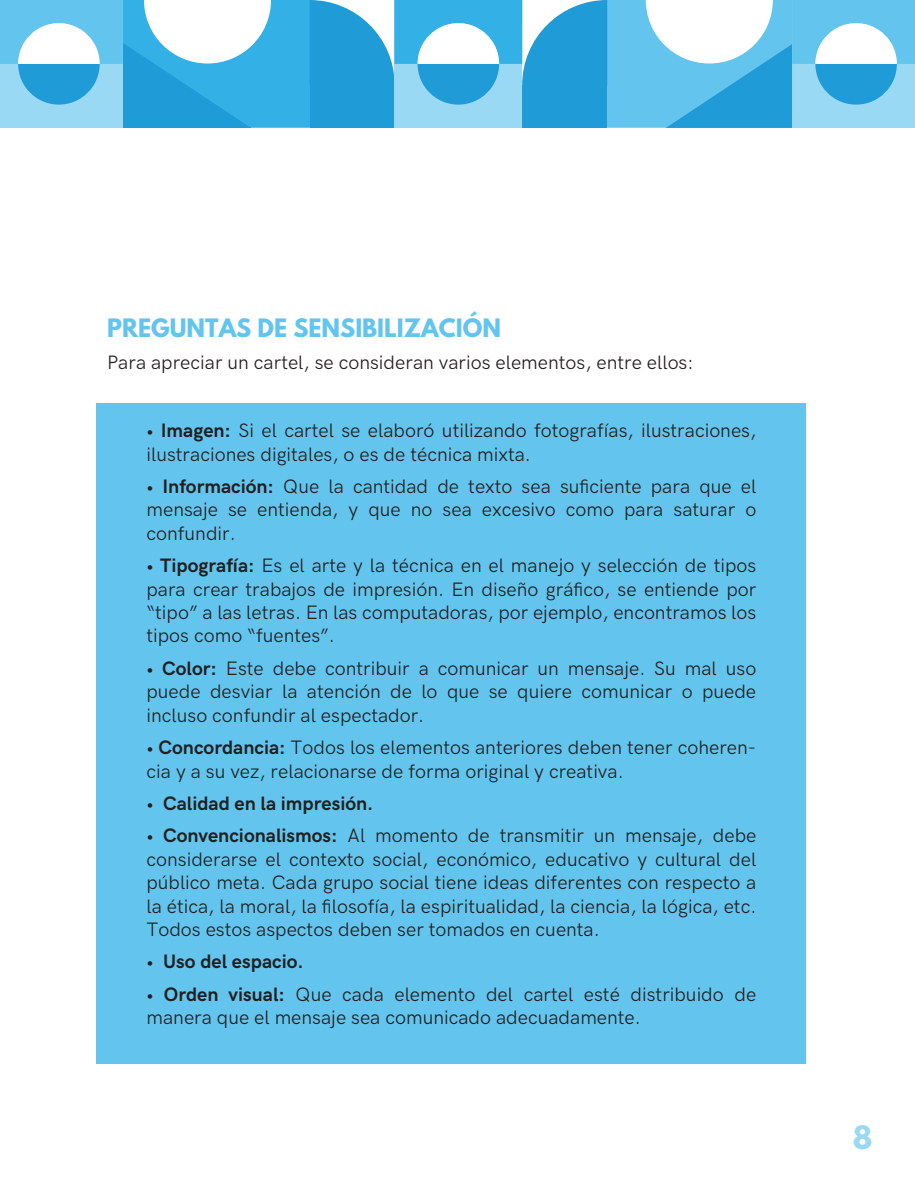
<style>
.page{position:relative;width:915px;height:1191px;background:#fff}
.page>*{position:absolute;margin:0;border:0;box-sizing:border-box;transform-origin:0 0}
.t1{font:700 28.5px "League Spartan";color:#9ad9f4}
.t2{font:700 22.5px "League Spartan";color:#63c5ee}
.t3{font:19.5px/23.4px "HK Grotesk";color:#231f20;text-align:justify}
.t4{font:700 19.5px "HK Grotesk";color:#231f20}
.s1{font-weight:700}
</style>
<div class="page">
<div style="left:97px;top:403px;width:708px;height:660px;background:#63c5ee"></div>
<svg style="left:0;top:0;width:914px;height:128px"></svg>
<p class="t2" style="left:107px;top:310px;width:395px">PREGUNTAS DE SENSIBILIZACIÓN</p>
<p class="t3" style="left:107px;top:349px;width:588px">Para apreciar un cartel, se consideran varios elementos, entre ellos:</p>
<p class="t3" style="left:146px;top:417px;width:611px"><span class="s1">• Imagen:</span> Si el cartel se elaboró utilizando fotografías, ilustraciones, ilustraciones digitales, o es de técnica mixta.</p>
<p class="t3" style="left:146px;top:473px;width:611px"><span class="s1">• Información:</span> Que la cantidad de texto sea suficiente para que el mensaje se entienda, y que no sea excesivo como para saturar o confundir.</p>
<p class="t3" style="left:146px;top:552px;width:611px"><span class="s1">• Tipografía:</span> Es el arte y la técnica en el manejo y selección de tipos para crear trabajos de impresión. En diseño gráfico, se entiende por “tipo” a las letras. En las computadoras, por ejemplo, encontramos los tipos como “fuentes”.</p>
<p class="t3" style="left:146px;top:655px;width:611px"><span class="s1">• Color:</span> Este debe contribuir a comunicar un mensaje. Su mal uso puede desviar la atención de lo que se quiere comunicar o puede incluso confundir al espectador.</p>
<p class="t3" style="left:146px;top:734px;width:611px"><span class="s1">• Concordancia:</span> Todos los elementos anteriores deben tener coheren&shy;cia y a su vez, relacionarse de forma original y creativa.</p>
<p class="t4" style="left:146px;top:788px;width:228px">• Calidad en la impresión.</p>
<p class="t3" style="left:146px;top:822px;width:611px"><span class="s1">• Convencionalismos:</span> Al momento de transmitir un mensaje, debe considerarse el contexto social, económico, educativo y cultural del público meta. Cada grupo social tiene ideas diferentes con respecto a la ética, la moral, la filosofía, la espiritualidad, la ciencia, la lógica, etc.<br>Todos estos aspectos deben ser tomados en cuenta.</p>
<p class="t4" style="left:146px;top:947px;width:159px">• Uso del espacio.</p>
<p class="t3" style="left:146px;top:981px;width:611px"><span class="s1">• Orden visual:</span> Que cada elemento del cartel esté distribuido de manera que el mensaje sea comunicado adecuadamente.</p>
<h1 class="t1" style="left:852px;top:1115px;width:21px">8</h1>
</div>
